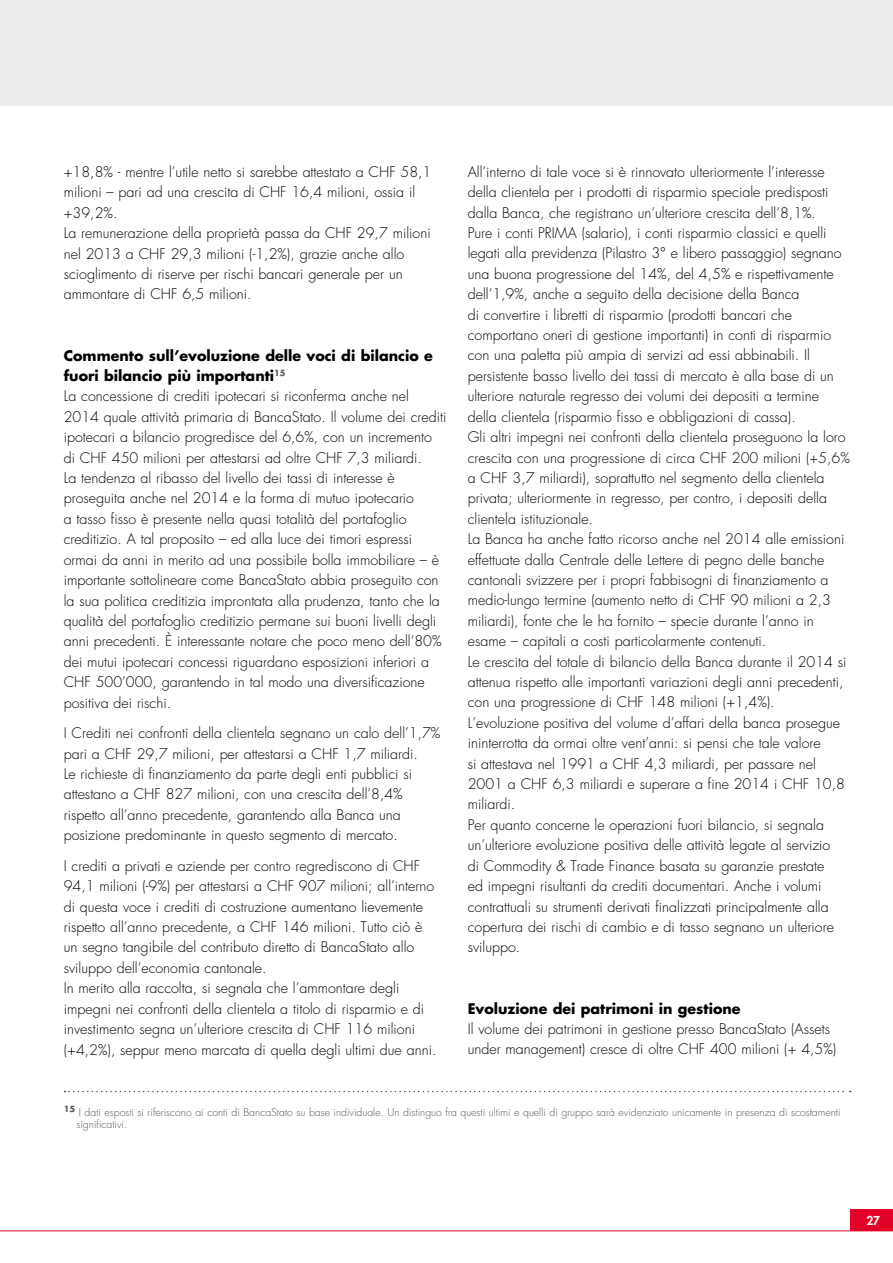
<style>
.page{position:relative;width:893px;height:1263px;background:#fff}
.page>*{position:absolute;margin:0;border:0;box-sizing:border-box;transform-origin:0 0}
.t1{font:300 14.25px/20.4px "Futura";color:#000}
.t2{font:700 14.25px "Futura";color:#000}
.t3{font:800 12px "Futura";color:#fff}
.t4{font:300 10.5px/12px "Futura";color:#58585a}
.t5{font:700 8.25px "Futura";color:#58585a}
.s1{font-weight:700}
</style>
<div class="page">
<div style="left:0;top:0;width:893px;height:105px;background:#eceded"></div>
<svg style="left:65px;top:1091px;width:786px;height:1px"></svg>
<hr style="left:0;top:1230px;width:893px;height:1px;background:#e20026">
<div style="left:850px;top:1210px;width:43px;height:21px;background:#e20026"></div>
<p class="t1" style="left:64px;top:162px;width:369px">+18,8% - mentre l’utile netto si sarebbe attestato a CHF 58,1 milioni – pari ad una crescita di CHF 16,4 milioni, ossia il +39,2%.<br>La remunerazione della proprietà passa da CHF 29,7 milioni nel 2013 a CHF 29,3 milioni (-1,2%), grazie anche allo scioglimento di riserve per rischi bancari generale per un ammontare di CHF 6,5 milioni.</p>
<p class="t1" style="left:64px;top:346px;width:384px"><span class="s1">Commento sull’evoluzione delle voci di bilancio e fuori bilancio più importanti</span><sup>15<br></sup>La concessione di crediti ipotecari si riconferma anche nel 2014 quale attività primaria di BancaStato. Il volume dei crediti ipotecari a bilancio progredisce del 6,6%, con un incremento di CHF 450 milioni per attestarsi ad oltre CHF 7,3 miliardi.<br>La tendenza al ribasso del livello dei tassi di interesse è proseguita anche nel 2014 e la forma di mutuo ipotecario<br>a tasso fisso è presente nella quasi totalità del portafoglio creditizio. A tal proposito – ed alla luce dei timori espressi ormai da anni in merito ad una possibile bolla immobiliare – è importante sottolineare come BancaStato abbia proseguito con la sua politica creditizia improntata alla prudenza, tanto che la qualità del portafoglio creditizio permane sui buoni livelli degli anni precedenti. È interessante notare che poco meno dell’80% dei mutui ipotecari concessi riguardano esposizioni inferiori a CHF 500’000, garantendo in tal modo una diversificazione positiva dei rischi.</p>
<p class="t1" style="left:64px;top:723px;width:378px">I Crediti nei confronti della clientela segnano un calo dell’1,7% pari a CHF 29,7 milioni, per attestarsi a CHF 1,7 miliardi.<br>Le richieste di finanziamento da parte degli enti pubblici si attestano a CHF 827 milioni, con una crescita dell’8,4% rispetto all’anno precedente, garantendo alla Banca una posizione predominante in questo segmento di mercato.</p>
<p class="t1" style="left:64px;top:856px;width:374px">I crediti a privati e aziende per contro regrediscono di CHF 94,1 milioni (-9%) per attestarsi a CHF 907 milioni; all’interno di questa voce i crediti di costruzione aumentano lievemente rispetto all’anno precedente, a CHF 146 milioni. Tutto ciò è un segno tangibile del contributo diretto di BancaStato allo sviluppo dell’economia cantonale.<br>In merito alla raccolta, si segnala che l’ammontare degli impegni nei confronti della clientela a titolo di risparmio e di investimento segna un’ulteriore crescita di CHF 116 milioni (+4,2%), seppur meno marcata di quella degli ultimi due anni.</p>
<p class="t1" style="left:468px;top:162px;width:384px">All’interno di tale voce si è rinnovato ulteriormente l’interesse della clientela per i prodotti di risparmio speciale predisposti dalla Banca, che registrano un’ulteriore crescita dell’8,1%.<br>Pure i conti PRIMA (salario), i conti risparmio classici e quelli legati alla previdenza (Pilastro 3° e libero passaggio) segnano una buona progressione del 14%, del 4,5% e rispettivamente dell’1,9%, anche a seguito della decisione della Banca<br>di convertire i libretti di risparmio (prodotti bancari che comportano oneri di gestione importanti) in conti di risparmio con una paletta più ampia di servizi ad essi abbinabili. Il persistente basso livello dei tassi di mercato è alla base di un ulteriore naturale regresso dei volumi dei depositi a termine della clientela (risparmio fisso e obbligazioni di cassa).<br>Gli altri impegni nei confronti della clientela proseguono la loro crescita con una progressione di circa CHF 200 milioni (+5,6% a CHF 3,7 miliardi), soprattutto nel segmento della clientela privata; ulteriormente in regresso, per contro, i depositi della clientela istituzionale.<br>La Banca ha anche fatto ricorso anche nel 2014 alle emissioni effettuate dalla Centrale delle Lettere di pegno delle banche cantonali svizzere per i propri fabbisogni di finanziamento a medio-lungo termine (aumento netto di CHF 90 milioni a 2,3 miliardi), fonte che le ha fornito – specie durante l’anno in esame – capitali a costi particolarmente contenuti.<br>Le crescita del totale di bilancio della Banca durante il 2014 si attenua rispetto alle importanti variazioni degli anni precedenti, con una progressione di CHF 148 milioni (+1,4%).<br>L’evoluzione positiva del volume d’affari della banca prosegue ininterrotta da ormai oltre vent’anni: si pensi che tale valore<br>si attestava nel 1991 a CHF 4,3 miliardi, per passare nel 2001 a CHF 6,3 miliardi e superare a fine 2014 i CHF 10,8 miliardi.<br>Per quanto concerne le operazioni fuori bilancio, si segnala un’ulteriore evoluzione positiva delle attività legate al servizio<br>di Commodity &amp; Trade Finance basata su garanzie prestate<br>ed impegni risultanti da crediti documentari. Anche i volumi contrattuali su strumenti derivati finalizzati principalmente alla copertura dei rischi di cambio e di tasso segnano un ulteriore sviluppo.</p>
<p class="t2" style="left:468px;top:999px;width:274px">Evoluzione dei patrimoni in gestione</p>
<p class="t1" style="left:468px;top:1019px;width:370px">Il volume dei patrimoni in gestione presso BancaStato (Assets under management) cresce di oltre CHF 400 milioni (+ 4,5%)</p>
<p class="t5" style="left:64px;top:1103px;width:13px">15</p>
<p class="t4" style="left:77px;top:1107px;width:765px">I dati esposti si riferiscono ai conti di BancaStato su base individuale. Un distinguo fra questi ultimi e quelli di gruppo sarà evidenziato unicamente in presenza di scostamenti significativi.</p>
<p class="t3" style="left:866px;top:1213px;width:15px">27</p>
</div>
